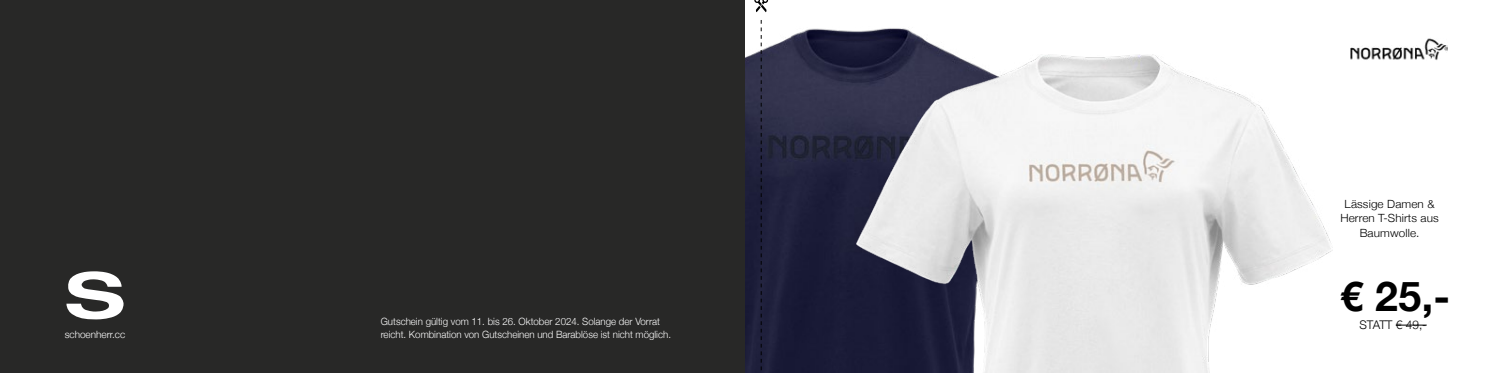
<style>
.page{position:relative;width:1489px;height:373px;background:#fff}
.page>*{position:absolute;margin:0;border:0;box-sizing:border-box;transform-origin:0 0}
.t1{font:700 41px "Helvetica Neue";color:#000}
.t2{font:300 11.88px "Helvetica Neue";color:#000}
.t3{font:300 11.25px/14.4px "Helvetica Neue";letter-spacing:.01em;color:#000;text-align:center;scale:1.04 1}
.t4{font:300 10px/13.8px "Helvetica Neue";color:#fff}
</style>
<div class="page">
<img style="left:744px;top:27px;width:305px;height:345px">
<img style="left:857px;top:55px;width:474px;height:317px">
<div style="left:0;top:0;width:744px;height:372px;background:#282827"></div>
<svg style="left:66px;top:271px;width:58px;height:48px"></svg>
<hr style="left:1395px;top:324px;width:31px;height:1px;background:#000">
<svg style="left:760px;top:20px;width:1px;height:352px"></svg>
<svg style="left:754px;top:0;width:14px;height:12px"></svg>
<img style="left:1350px;top:38px;width:97px;height:22px">
<p class="t4" style="left:65px;top:326px;width:62px">schoenherr.cc</p>
<p class="t3" style="left:1340px;top:196px;width:96px">Lässige Damen &amp;<br>Herren T-Shirts aus<br>Baumwolle.</p>
<h1 class="t1" style="left:1340px;top:264px;width:111px">€ 25,-</h1>
<p class="t4" style="left:381px;top:313px;width:292px">Gutschein gültig vom 11. bis 26. Oktober 2024. Solange der Vorrat reicht. Kombination von Gutscheinen und Barablöse ist nicht möglich.</p>
<p class="t2" style="left:1359px;top:314px;width:69px">STATT € 49,-</p>
</div>
